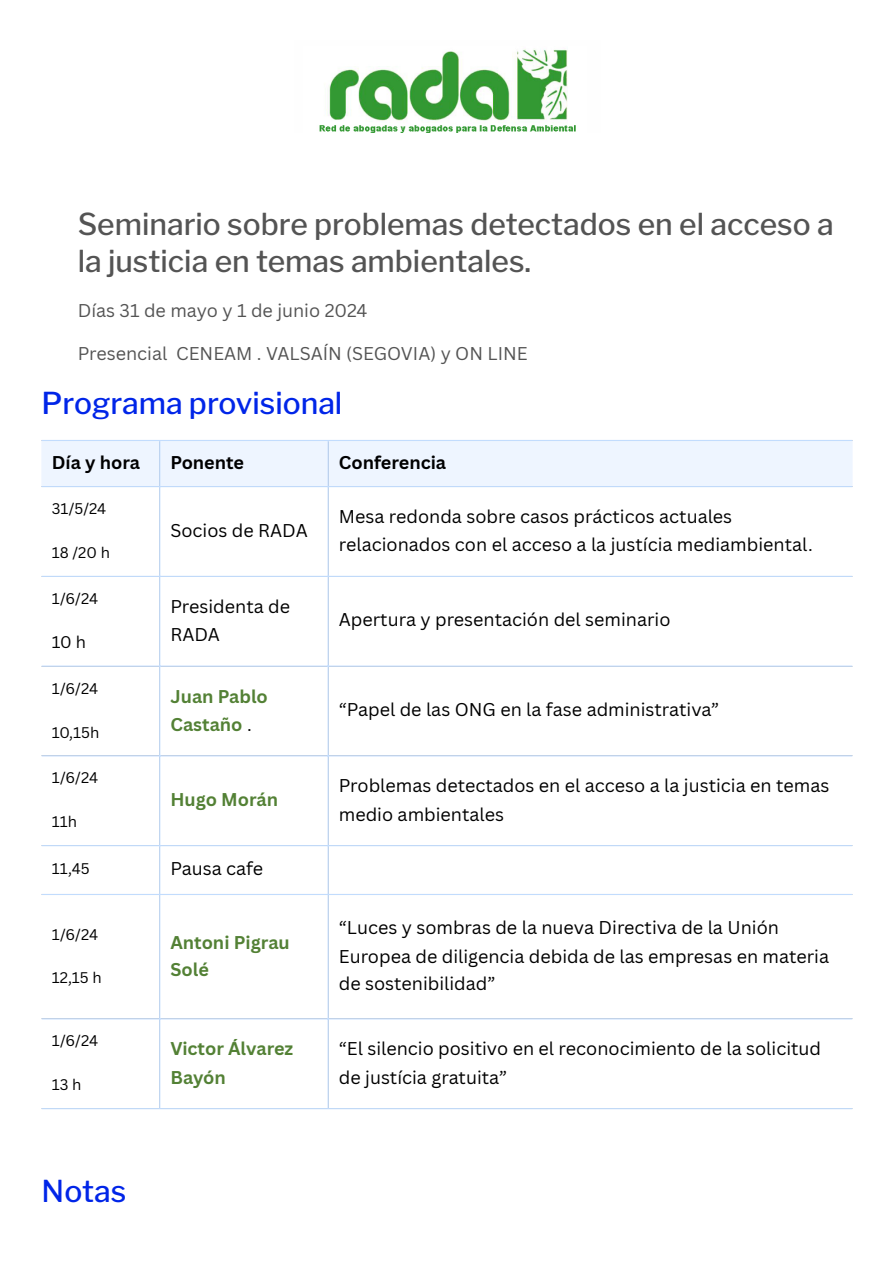
<style>
.page{position:relative;width:894px;height:1263px;background:#fff}
.page>*{position:absolute;margin:0;border:0;box-sizing:border-box;transform-origin:0 0}
.t1{font:500 30px/37.2px "Libre Franklin";color:#545454}
.t2{font:500 30px "Libre Franklin";color:#0025e8}
.t3{font:18px/28.2px "Canva Sans";color:#000}
.t4{font:18px "Canva Sans";color:#545454}
.t5{font:700 18px/28.2px "Canva Sans";color:#538135}
.t6{font:700 18px "Canva Sans";color:#000}
.t7{font:16.5px "Canva Sans";color:#000}
.t8{font:15px "Canva Sans";color:#000}
.s1{font-weight:400;color:#000}
</style>
<div class="page">
<img style="left:319px;top:49px;width:257px;height:83px">
<div style="left:42px;top:441px;width:810px;height:45px;background:#eef5ff"></div>
<hr style="left:159px;top:441px;width:1px;height:667px;background:#c2dcfd">
<hr style="left:327px;top:441px;width:1px;height:667px;background:#c2dcfd">
<hr style="left:42px;top:440px;width:810px;height:1px;background:#c2dcfd">
<hr style="left:42px;top:486px;width:810px;height:1px;background:#c2dcfd">
<hr style="left:42px;top:576px;width:810px;height:1px;background:#c2dcfd">
<hr style="left:42px;top:666px;width:810px;height:1px;background:#c2dcfd">
<hr style="left:42px;top:755px;width:810px;height:1px;background:#c2dcfd">
<hr style="left:42px;top:845px;width:810px;height:1px;background:#c2dcfd">
<hr style="left:42px;top:894px;width:810px;height:1px;background:#c2dcfd">
<hr style="left:42px;top:1018px;width:810px;height:1px;background:#c2dcfd">
<hr style="left:42px;top:1108px;width:810px;height:1px;background:#c2dcfd">
<h1 class="t1" style="left:78px;top:206px;width:757px">Seminario sobre problemas detectados en el acceso a la justicia en temas ambientales.</h1>
<h3 class="t4" style="left:78px;top:298px;width:291px">Días 31 de mayo y 1 de junio 2024</h3>
<h3 class="t4" style="left:78px;top:341px;width:451px">Presencial CENEAM . VALSAÍN (SEGOVIA) y ON LINE</h3>
<h1 class="t2" style="left:42px;top:385px;width:302px">Programa provisional</h1>
<p class="t6" style="left:52px;top:450px;width:90px">Día y hora</p>
<p class="t6" style="left:170px;top:450px;width:75px">Ponente</p>
<p class="t6" style="left:339px;top:450px;width:109px">Conferencia</p>
<p class="t8" style="left:52px;top:498px;width:56px">31/5/24</p>
<p class="t8" style="left:52px;top:542px;width:60px">18 /20 h</p>
<p class="t3" style="left:339px;top:502px;width:475px">Mesa redonda sobre casos prácticos actuales relacionados con el acceso a la justícia mediambiental.</p>
<p class="t3" style="left:170px;top:516px;width:139px">Socios de RADA</p>
<p class="t8" style="left:52px;top:588px;width:48px">1/6/24</p>
<h1 class="t7" style="left:52px;top:630px;width:36px">10 h</h1>
<p class="t8" style="left:52px;top:678px;width:48px">1/6/24</p>
<p class="t8" style="left:52px;top:721px;width:49px">10,15h</p>
<p class="t8" style="left:52px;top:767px;width:48px">1/6/24</p>
<p class="t8" style="left:52px;top:811px;width:27px">11h</p>
<p class="t3" style="left:170px;top:592px;width:121px">Presidenta de<br>RADA</p>
<h1 class="t5" style="left:170px;top:682px;width:99px">Juan Pablo<br>Castaño <span class="s1">.</span></h1>
<p class="t5" style="left:170px;top:785px;width:109px">Hugo Morán</p>
<p class="t8" style="left:52px;top:858px;width:39px">11,45</p>
<p class="t3" style="left:170px;top:854px;width:94px">Pausa cafe</p>
<p class="t8" style="left:52px;top:924px;width:48px">1/6/24</p>
<p class="t8" style="left:52px;top:967px;width:51px">12,15 h</p>
<p class="t5" style="left:170px;top:928px;width:121px;line-height:27px">Antoni Pigrau<br>Solé</p>
<p class="t3" style="left:339px;top:605px;width:333px">Apertura y presentación del seminario</p>
<p class="t3" style="left:339px;top:695px;width:382px">“Papel de las ONG en la fase administrativa”</p>
<p class="t3" style="left:339px;top:771px;width:492px">Problemas detectados en el acceso a la justicia en temas medio ambientales</p>
<p class="t3" style="left:339px;top:914px;width:491px;line-height:27.6px">“Luces y sombras de la nueva Directiva de la Unión<br>Europea de diligencia debida de las empresas en materia de sostenibilidad”</p>
<p class="t8" style="left:52px;top:1030px;width:48px">1/6/24</p>
<p class="t8" style="left:52px;top:1074px;width:31px">13 h</p>
<h1 class="t2" style="left:42px;top:1173px;width:86px">Notas</h1>
<p class="t5" style="left:170px;top:1034px;width:124px">Victor Álvarez<br>Bayón</p>
<p class="t3" style="left:339px;top:1034px;width:483px">“El silencio positivo en el reconocimiento de la solicitud de justícia gratuita”</p>
</div>
